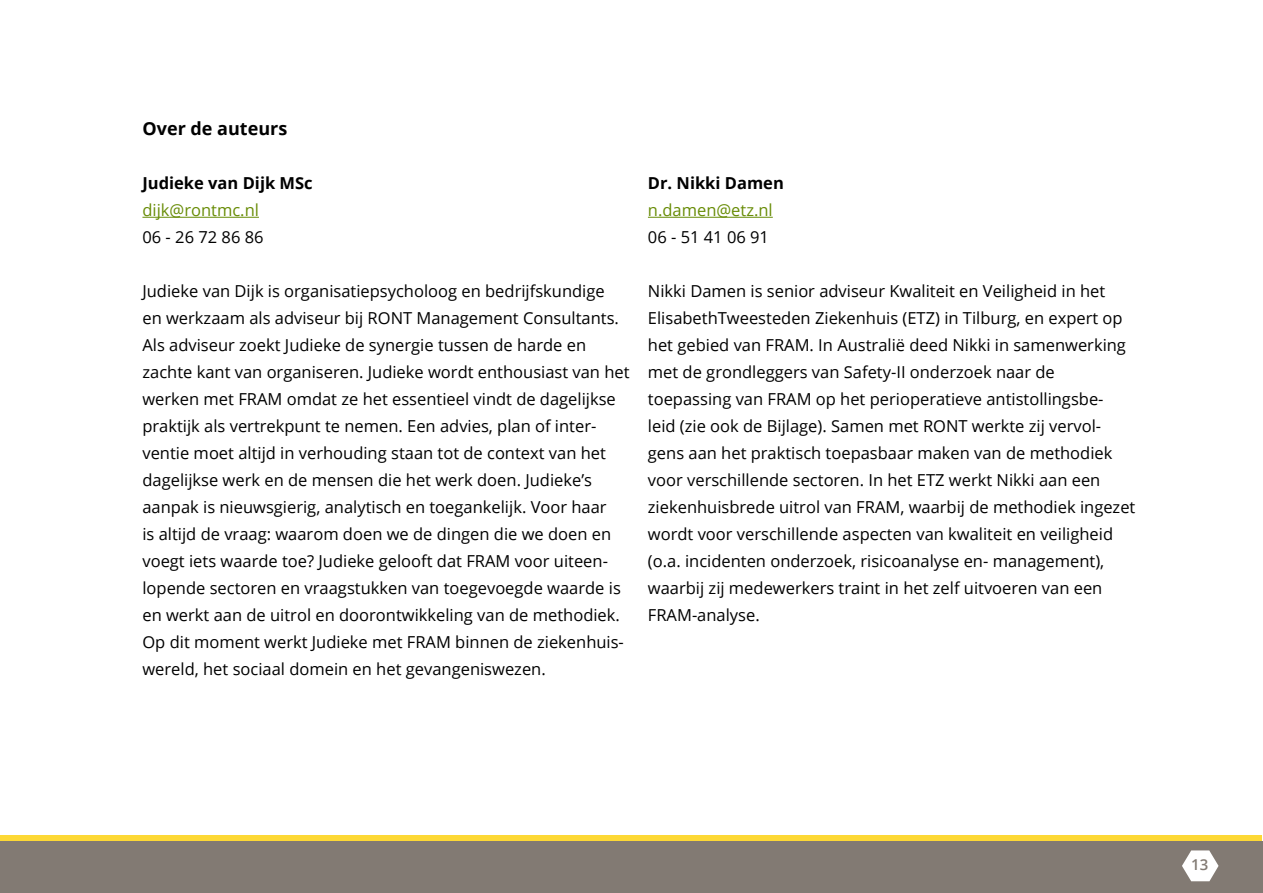
<style>
.page{position:relative;width:1263px;height:893px;background:#fff}
.page>*{position:absolute;margin:0;border:0;box-sizing:border-box;transform-origin:0 0}
.t1{font:700 18px "Open Sans";color:#000}
.t2{font:16.5px/27px "Open Sans";color:#000}
.t3{font:700 16.5px "Open Sans";color:#000}
.t4{font:16.5px "Open Sans";color:#688c07}
.t5{font:600 15px "Open Sans";color:#827a73}
</style>
<div class="page">
<svg style="left:1px;top:835px;width:1261px;height:7px;background:#ebca3d"></svg>
<div style="left:0;top:842px;width:1263px;height:51px;background:#827a73"></div>
<svg style="left:1182px;top:850px;width:36px;height:31px"></svg>
<hr style="left:142px;top:217px;width:117px;height:1px;background:#688c07">
<hr style="left:648px;top:217px;width:125px;height:1px;background:#688c07">
<p class="t1" style="left:142px;top:116px;width:146px">Over de auteurs</p>
<p class="t3" style="left:142px;top:171px;width:172px">Judieke van Dijk MSc</p>
<p class="t4" style="left:142px;top:199px;width:118px">dijk@rontmc.nl</p>
<p class="t2" style="left:142px;top:223px;width:123px">06 - 26 72 86 86</p>
<p class="t2" style="left:142px;top:277px;width:489px">Judieke van Dijk is organisatiepsycholoog en bedrijfskundige<br>en werkzaam als adviseur bij RONT Management Consultants.<br>Als adviseur zoekt Judieke de synergie tussen de harde en zachte kant van organiseren. Judieke wordt enthousiast van het werken met FRAM omdat ze het essentieel vindt de dagelijkse praktijk als vertrekpunt te nemen. Een advies, plan of inter&shy;ventie moet altijd in verhouding staan tot de context van het dagelijkse werk en de mensen die het werk doen. Judieke’s aanpak is nieuwsgierig, analytisch en toegankelijk. Voor haar<br>is altijd de vraag: waarom doen we de dingen die we doen en voegt iets waarde toe? Judieke gelooft dat FRAM voor uiteen&shy;lopende sectoren en vraagstukken van toegevoegde waarde is en werkt aan de uitrol en doorontwikkeling van de methodiek.<br>Op dit moment werkt Judieke met FRAM binnen de ziekenhuis&shy;wereld, het sociaal domein en het gevangeniswezen.</p>
<p class="t3" style="left:648px;top:171px;width:137px">Dr. Nikki Damen</p>
<p class="t4" style="left:648px;top:199px;width:126px">n.damen@etz.nl</p>
<p class="t2" style="left:648px;top:223px;width:123px">06 - 51 41 06 91</p>
<p class="t2" style="left:648px;top:277px;width:489px">Nikki Damen is senior adviseur Kwaliteit en Veiligheid in het ElisabethTweesteden Ziekenhuis (ETZ) in Tilburg, en expert op het gebied van FRAM. In Australië deed Nikki in samenwerking met de grondleggers van Safety-II onderzoek naar de toepassing van FRAM op het perioperatieve antistollingsbe-<br>leid (zie ook de Bijlage). Samen met RONT werkte zij vervol&shy;gens aan het praktisch toepasbaar maken van de methodiek voor verschillende sectoren. In het ETZ werkt Nikki aan een ziekenhuisbrede uitrol van FRAM, waarbij de methodiek ingezet wordt voor verschillende aspecten van kwaliteit en veiligheid (o.a. incidenten onderzoek, risicoanalyse en- management), waarbij zij medewerkers traint in het zelf uitvoeren van een FRAM-analyse.</p>
<p class="t5" style="left:1191px;top:855px;width:19px">13</p>
</div>
